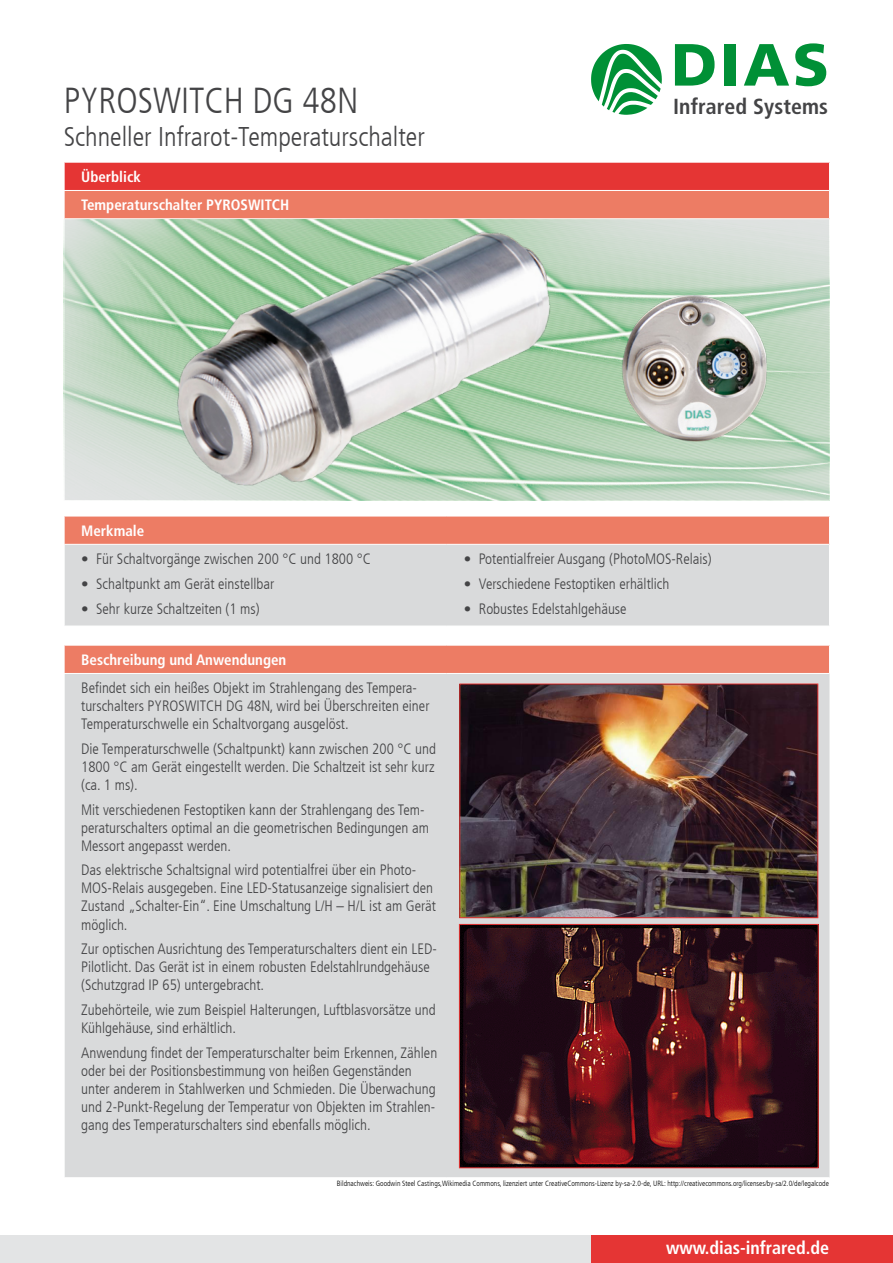
<style>
.page{position:relative;width:893px;height:1263px;background:#fff}
.page>*{position:absolute;margin:0;border:0;box-sizing:border-box;transform-origin:0 0}
.t1{font:900 59.4px "Frutiger LT Std";color:#009036}
.t2{font:300 condensed 36px "Frutiger LT Com";color:#444446}
.t3{font:300 condensed 27px "Frutiger LT Com";color:#444446}
.t4{font:700 condensed 21.75px "Frutiger LT Std";letter-spacing:.005em;color:#444446}
.t5{font:700 condensed 18px "Frutiger LT Com";color:#fff}
.t6{font:300 condensed 15px/18px "Frutiger LT Com";color:#444446}
.t7{font:700 condensed 15px/28.2px "Frutiger LT Com";color:#fff}
.t8{font:300 condensed 7.5px "Frutiger LT Com";color:#000}
</style>
<div class="page">
<svg style="left:591px;top:44px;width:71px;height:71px"></svg>
<div style="left:64px;top:162px;width:765px;height:28px;background:#e53534"></div>
<div style="left:64px;top:190px;width:765px;height:29px;background:#ed7c64"></div>
<hr style="left:64px;top:162px;width:766px;height:1px;background:#fff">
<hr style="left:64px;top:190px;width:766px;height:1px;background:#fff">
<svg style="left:64px;top:163px;width:1px;height:55px"></svg>
<hr style="left:64px;top:218px;width:766px;height:1px;background:#fff">
<div style="left:0;top:1236px;width:592px;height:27px;background:#e3e4e5"></div>
<div style="left:591px;top:1236px;width:302px;height:27px;background:#e53534"></div>
<img style="left:64px;top:219px;width:765px;height:282px">
<img style="left:608px;top:279px;width:172px;height:171px">
<img style="left:137px;top:218px;width:452px;height:283px">
<div style="left:64px;top:516px;width:765px;height:28px;background:#ed7c64"></div>
<div style="left:65px;top:545px;width:764px;height:81px;background:#d9dadb"></div>
<hr style="left:64px;top:516px;width:383px;height:1px;background:#fff">
<svg style="left:64px;top:516px;width:1px;height:28px"></svg>
<hr style="left:447px;top:516px;width:383px;height:1px;background:#fff">
<div style="left:64px;top:645px;width:765px;height:28px;background:#ed7c64"></div>
<div style="left:65px;top:674px;width:764px;height:503px;background:#d9dadb"></div>
<hr style="left:64px;top:645px;width:383px;height:1px;background:#fff">
<svg style="left:64px;top:645px;width:1px;height:28px"></svg>
<hr style="left:447px;top:645px;width:383px;height:1px;background:#fff">
<img style="left:461px;top:686px;width:355px;height:230px">
<div style="left:459px;top:684px;width:359px;height:234px;border:1px solid #e53534"></div>
<img style="left:461px;top:926px;width:356px;height:240px">
<div style="left:459px;top:924px;width:360px;height:244px;border:1px solid #e53534"></div>
<h2 class="t2" style="left:64px;top:80px;width:296px">PYROSWITCH DG 48N</h2>
<h3 class="t3" style="left:64px;top:121px;width:363px">Schneller Infrarot-Temperaturschalter</h3>
<p class="t7" style="left:81px;top:163px;width:210px">Überblick<br>Temperaturschalter PYROSWITCH</p>
<h1 class="t1" style="left:671px;top:29px;width:159px">DIAS</h1>
<h3 class="t4" style="left:673px;top:94px;width:156px">Infrared Systems</h3>
<p class="t7" style="left:81px;top:516px;width:65px">Merkmale</p>
<p class="t6" style="left:81px;top:550px;width:291px">• Für Schaltvorgänge zwischen 200 °C und 1800 °C</p>
<p class="t6" style="left:81px;top:575px;width:195px">• Schaltpunkt am Gerät einstellbar</p>
<p class="t6" style="left:81px;top:599px;width:180px">• Sehr kurze Schaltzeiten (1 ms)</p>
<p class="t7" style="left:81px;top:646px;width:207px">Beschreibung und Anwendungen</p>
<p class="t6" style="left:81px;top:679px;width:350px">Befindet sich ein heißes Objekt im Strahlengang des Tempera&shy;turschalters PYROSWITCH DG 48N, wird bei Überschreiten einer<br>Temperaturschwelle ein Schaltvorgang ausgelöst.</p>
<p class="t6" style="left:81px;top:740px;width:356px;text-align:justify">Die Temperaturschwelle (Schaltpunkt) kann zwischen 200 °C und 1800 °C am Gerät eingestellt werden. Die Schaltzeit ist sehr kurz (ca. 1 ms).</p>
<p class="t6" style="left:81px;top:801px;width:349px">Mit verschiedenen Festoptiken kann der Strahlengang des Tem&shy;peraturschalters optimal an die geometrischen Bedingungen am<br>Messort angepasst werden.</p>
<p class="t6" style="left:81px;top:861px;width:356px">Das elektrische Schaltsignal wird potentialfrei über ein Photo-MOS-Relais ausgegeben. Eine LED-Statusanzeige signalisiert den Zustand „Schalter-Ein“. Eine Umschaltung L/H – H/L ist am Gerät möglich.</p>
<p class="t6" style="left:81px;top:940px;width:357px">Zur optischen Ausrichtung des Temperaturschalters dient ein LED-<br>Pilotlicht. Das Gerät ist in einem robusten Edelstahlrundgehäuse (Schutzgrad IP 65) untergebracht.</p>
<p class="t6" style="left:81px;top:1001px;width:356px">Zubehörteile, wie zum Beispiel Halterungen, Luftblasvorsätze und<br>Kühlgehäuse, sind erhältlich.</p>
<p class="t6" style="left:81px;top:1044px;width:358px">Anwendung findet der Temperaturschalter beim Erkennen, Zählen oder bei der Positionsbestimmung von heißen Gegenständen unter anderem in Stahlwerken und Schmieden. Die Überwachung und 2-Punkt-Regelung der Temperatur von Objekten im Strahlen&shy;gang des Temperaturschalters sind ebenfalls möglich.</p>
<p class="t6" style="left:464px;top:550px;width:249px">• Potentialfreier Ausgang (PhotoMOS-Relais)</p>
<p class="t6" style="left:464px;top:575px;width:207px">• Verschiedene Festoptiken erhältlich</p>
<p class="t6" style="left:464px;top:599px;width:164px">• Robustes Edelstahlgehäuse</p>
<p class="t8" style="left:337px;top:1179px;width:493px">Bildnachweis: Goodwin Steel Castings,Wikimedia Commons, lizenziert unter CreativeCommons-Lizenz by-sa-2.0-de, URL: http://creativecommons.org/licenses/by-sa/2.0/de/legalcode</p>
<p class="t5" style="left:666px;top:1236px;width:165px">www.dias-infrared.de</p>
</div>
